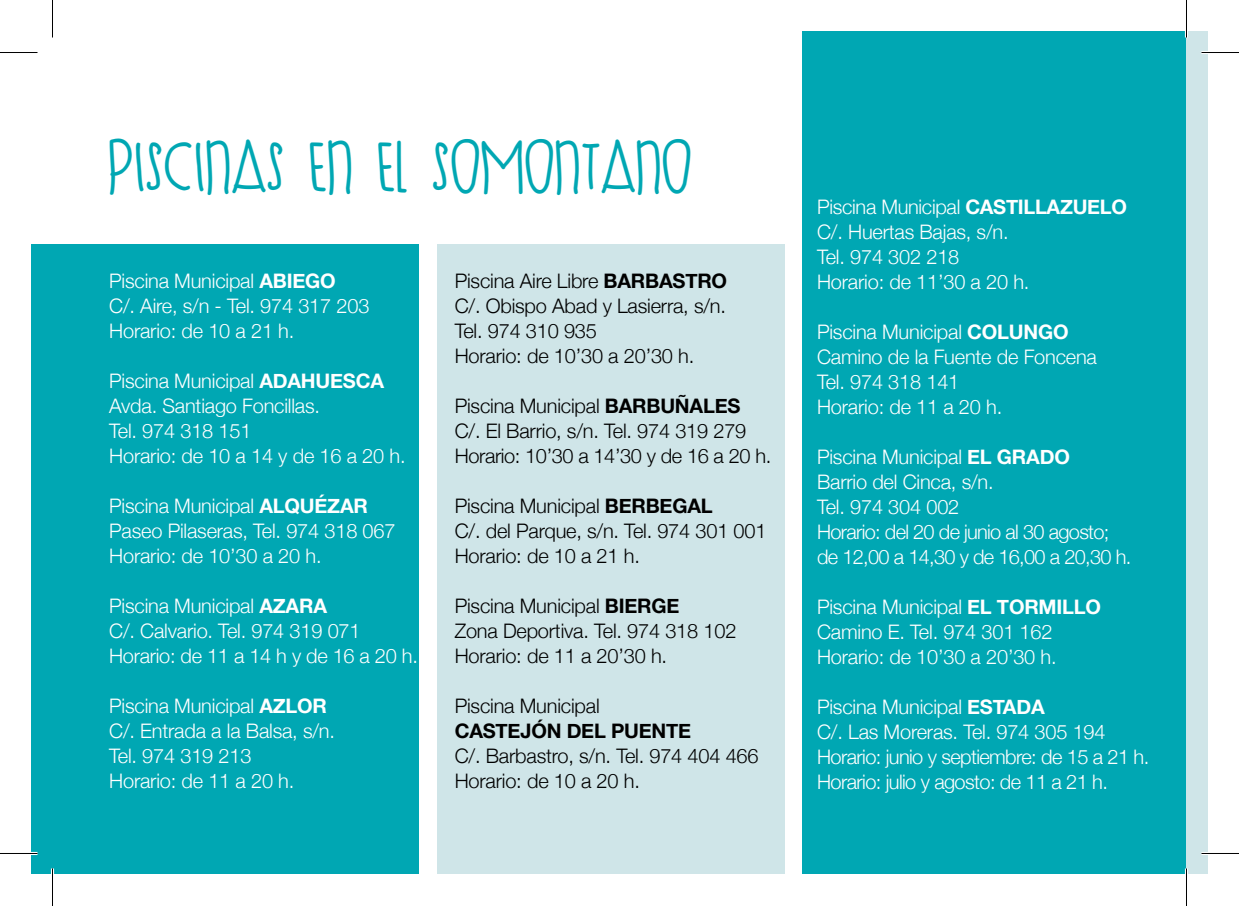
<style>
.page{position:relative;width:1239px;height:906px;background:#fff}
.page>*{position:absolute;margin:0;border:0;box-sizing:border-box;transform-origin:0 0}
.t1{font:700 42.5px "SUGARSHOCKMAX'D";color:#00a7b3}
.t2{font:300 20px/25px "Helvetica Neue";letter-spacing:-.01em;color:#fff}
.t3{font:300 20px/25px "Helvetica Neue";letter-spacing:-.01em;color:#000}
.t4{font:300 20px/25px "Helvetica Neue";letter-spacing:-.03em;color:#fff}
.t5{font:700 20px "Helvetica Neue";letter-spacing:-.01em;color:#000}
.s1{font-weight:700}
</style>
<div class="page">
<div style="left:31px;top:244px;width:387px;height:629px;background:#00a7b3"></div>
<div style="left:802px;top:31px;width:384px;height:842px;background:#00a7b3"></div>
<div style="left:437px;top:244px;width:347px;height:629px;background:#cfe5e8"></div>
<div style="left:1186px;top:31px;width:22px;height:842px;background:#cfe5e8"></div>
<hr style="left:1201px;top:51px;width:38px;height:3px;background:#fff">
<hr style="left:0;top:852px;width:38px;height:3px;background:#fff">
<hr style="left:1201px;top:852px;width:38px;height:3px;background:#fff">
<hr style="left:51px;top:868px;width:3px;height:38px;background:#fff">
<hr style="left:1185px;top:0;width:3px;height:38px;background:#fff">
<hr style="left:1185px;top:868px;width:3px;height:38px;background:#fff">
<hr style="left:0;top:52px;width:38px;height:1px;background:#000">
<hr style="left:1201px;top:52px;width:38px;height:1px;background:#000">
<hr style="left:0;top:853px;width:38px;height:1px;background:#000">
<hr style="left:1201px;top:853px;width:38px;height:1px;background:#000">
<hr style="left:52px;top:0;width:1px;height:38px;background:#000">
<hr style="left:52px;top:868px;width:1px;height:38px;background:#000">
<hr style="left:1186px;top:0;width:1px;height:38px;background:#000">
<hr style="left:1186px;top:868px;width:1px;height:38px;background:#000">
<h1 class="t1" style="left:109px;top:152px;width:585px">PISCINAS en el SOMONTANO</h1>
<p class="t2" style="left:109px;top:268px;width:262px">Piscina Municipal <span class="s1">ABIEGO<br></span>C/. Aire, s/n - Tel. 974 317 203<br>Horario: de 10 a 21 h.</p>
<p class="t2" style="left:109px;top:368px;width:298px">Piscina Municipal <span class="s1">ADAHUESCA<br></span>Avda. Santiago Foncillas.<br>Tel. 974 318 151<br>Horario: de 10 a 14 y de 16 a 20 h.</p>
<p class="t2" style="left:109px;top:493px;width:288px">Piscina Municipal <span class="s1">ALQUÉZAR<br></span>Paseo Pilaseras, Tel. 974 318 067<br>Horario: de 10’30 a 20 h.</p>
<p class="t2" style="left:109px;top:593px;width:310px">Piscina Municipal <span class="s1">AZARA<br></span>C/. Calvario. Tel. 974 319 071<br>Horario: de 11 a 14 h y de 16 a 20 h.</p>
<p class="t2" style="left:109px;top:693px;width:227px">Piscina Municipal <span class="s1">AZLOR<br></span>C/. Entrada a la Balsa, s/n.<br>Tel. 974 319 213<br>Horario: de 11 a 20 h.</p>
<p class="t3" style="left:455px;top:268px;width:274px">Piscina Aire Libre <span class="s1">BARBASTRO<br></span>C/. Obispo Abad y Lasierra, s/n.<br>Tel. 974 310 935<br>Horario: de 10’30 a 20’30 h.</p>
<p class="t3" style="left:455px;top:393px;width:318px">Piscina Municipal <span class="s1">BARBUÑALES<br></span>C/. El Barrio, s/n. Tel. 974 319 279<br>Horario: 10’30 a 14’30 y de 16 a 20 h.</p>
<p class="t3" style="left:455px;top:493px;width:313px">Piscina Municipal <span class="s1">BERBEGAL<br></span>C/. del Parque, s/n. Tel. 974 301 001<br>Horario: de 10 a 21 h.</p>
<p class="t3" style="left:455px;top:593px;width:283px">Piscina Municipal <span class="s1">BIERGE<br></span>Zona Deportiva. Tel. 974 318 102<br>Horario: de 11 a 20’30 h.</p>
<p class="t3" style="left:455px;top:693px;width:146px">Piscina Municipal</p>
<p class="t5" style="left:455px;top:719px;width:238px">CASTEJÓN DEL PUENTE</p>
<p class="t3" style="left:455px;top:743px;width:305px">C/. Barbastro, s/n. Tel. 974 404 466<br>Horario: de 10 a 20 h.</p>
<p class="t2" style="left:817px;top:194px;width:311px">Piscina Municipal <span class="s1">CASTILLAZUELO<br></span>C/. Huertas Bajas, s/n.<br>Tel. 974 302 218<br>Horario: de 11’30 a 20 h.</p>
<p class="t2" style="left:817px;top:319px;width:281px">Piscina Municipal <span class="s1">COLUNGO<br></span>Camino de la Fuente de Foncena<br>Tel. 974 318 141<br>Horario: de 11 a 20 h.</p>
<p class="t2" style="left:817px;top:444px;width:316px">Piscina Municipal <span class="s1">EL GRADO<br></span>Barrio del Cinca, s/n.<br>Tel. 974 304 002<br>Horario: del 20 de junio al 30 agosto; de 12,00 a 14,30 y de 16,00 a 20,30 h.</p>
<p class="t2" style="left:817px;top:594px;width:286px">Piscina Municipal <span class="s1">EL TORMILLO<br></span>Camino E. Tel. 974 301 162<br>Horario: de 10’30 a 20’30 h.</p>
<p class="t4" style="left:817px;top:694px;width:334px">Piscina Municipal <span class="s1">ESTADA<br></span>C/. Las Moreras. Tel. 974 305 194<br>Horario: junio y septiembre: de 15 a 21 h.<br>Horario: julio y agosto: de 11 a 21 h.</p>
</div>
